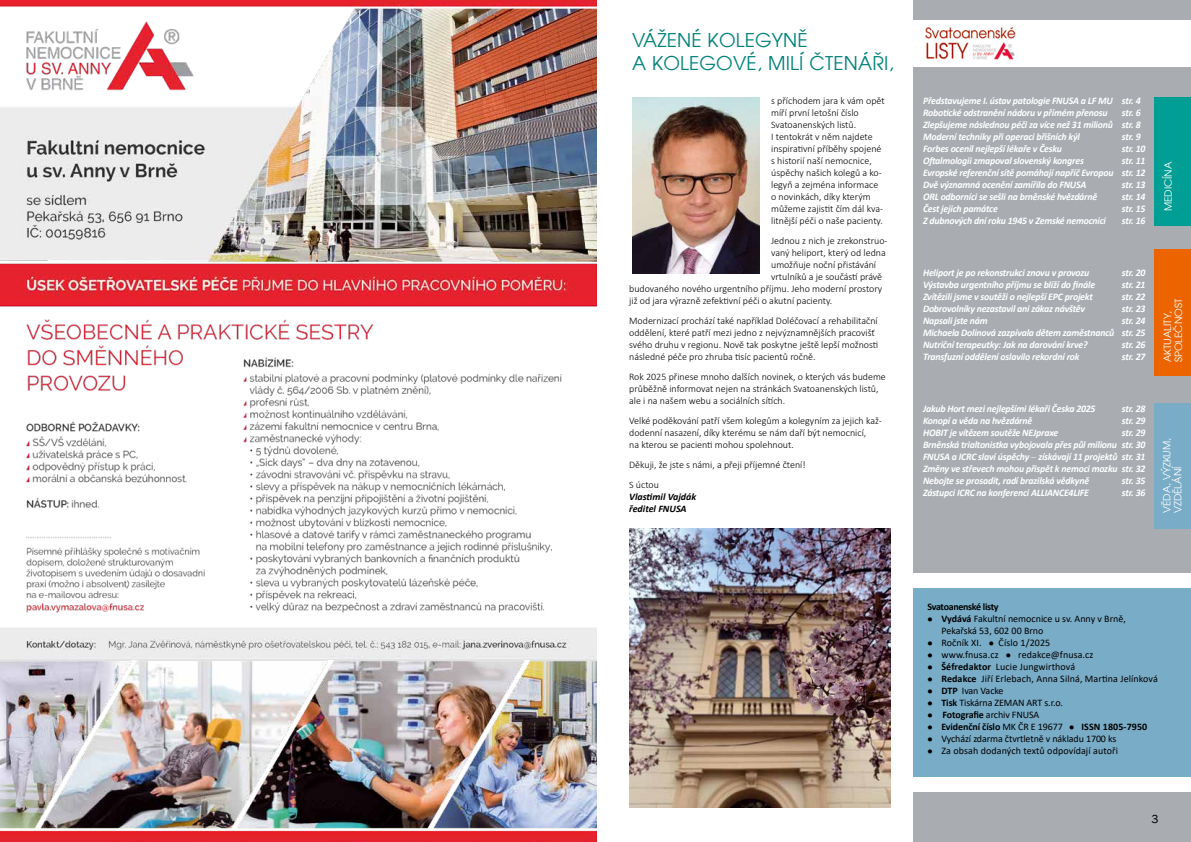
<style>
.page{position:relative;width:1191px;height:842px;background:#fff}
.page>*{position:absolute;margin:0;border:0;box-sizing:border-box;transform-origin:0 0}
.t1{font:19px/23px "Avalon CE";letter-spacing:.01em;color:#00827a}
.t2{font:12px "Franklin Gothic";color:#000}
.t3{font:italic 700 10.1px/12px "Calibri";letter-spacing:-.02em;color:#fff;text-align:justify}
.t4{font:300 10px/12px "Calibri";color:#000}
.t5{font:10px/12px "Calibri";color:#000}
.t6{font:10px/11px "Avalon CE";color:#fff}
.t7{font:700 10px "Calibri";letter-spacing:-.01em;color:#000}
.t8{font:700 10px "Calibri";letter-spacing:-.03em;color:#000}
.t9{font:italic 700 10px "Calibri";color:#000}
.t10{font:6px "Minion Pro";color:#000}
.s1{font-weight:300;font-style:normal;font-size:10px}
.s2{font-weight:700}
.s3{font-weight:400}
</style>
<div class="page">
<div style="left:913px;top:0;width:278px;height:842px;background:#a9adb2"></div>
<div style="left:906px;top:20px;width:285px;height:47px;background:#fff"></div>
<img style="left:925px;top:27px;width:91px;height:33px">
<div style="left:1155px;top:97px;width:36px;height:128px;background:#009e94"></div>
<div style="left:1155px;top:249px;width:36px;height:127px;background:#ec6400"></div>
<div style="left:1155px;top:403px;width:36px;height:126px;background:#79acc7"></div>
<div style="left:902px;top:573px;width:289px;height:219px;background:#fff"></div>
<div style="left:913px;top:588px;width:278px;height:189px;background:#79acc7"></div>
<img style="left:0;top:0;width:596px;height:842px">
<img style="left:632px;top:97px;width:128px;height:176px">
<img style="left:629px;top:529px;width:261px;height:279px">
<p class="t10" style="left:126px;top:582px;width:3px">,</p>
<h1 class="t1" style="left:632px;top:28px;width:263px">VÁŽENÉ KOLEGYNĚ<br>A KOLEGOVÉ, MILÍ ČTENÁŘI,</h1>
<p class="t4" style="left:771px;top:95px;width:115px">s příchodem jara k vám opět míří první letošní číslo<br>Svatoanenských listů.<br>I tentokrát v něm najdete inspirativní příběhy spojené s historií naší nemocnice, úspěchy našich kolegů a ko&shy;legyň a zejména informace o novinkách, díky kterým můžeme zajistit čím dál kva&shy;litnější péči o naše pacienty.</p>
<p class="t4" style="left:771px;top:235px;width:118px">Jednou z nich je zrekonstruo-</p>
<p class="t4" style="left:771px;top:247px;width:116px">vaný heliport, který od ledna</p>
<p class="t4" style="left:771px;top:259px;width:106px">umožňuje noční přistávání</p>
<p class="t4" style="left:771px;top:271px;width:113px">vrtulníků a je součástí právě</p>
<p class="t4" style="left:629px;top:283px;width:255px">budovaného nového urgentního příjmu. Jeho moderní prostory</p>
<p class="t4" style="left:629px;top:295px;width:205px">již od jara výrazně zefektivní péči o akutní pacienty.</p>
<p class="t4" style="left:629px;top:315px;width:251px">Modernizací prochází také například Doléčovací a rehabilitační oddělení, které patří mezi jedno z nejvýznamnějších pracovišť svého druhu v regionu. Nově tak poskytne ještě lepší možnosti následné péče pro zhruba tisíc pacientů ročně.</p>
<p class="t4" style="left:629px;top:371px;width:258px">Rok 2025 přinese mnoho dalších novinek, o kterých vás budeme průběžně informovat nejen na stránkách Svatoanenských listů, ale i na našem webu a sociálních sítích.</p>
<p class="t4" style="left:629px;top:415px;width:254px">Velké poděkování patří všem kolegům a kolegyním za jejich kaž&shy;dodenní nasazení, díky kterému se nám daří být nemocnicí,<br>na kterou se pacienti mohou spolehnout.</p>
<p class="t4" style="left:629px;top:455px;width:178px;line-height:20px">Děkuji, že jste s námi, a přeji příjemné čtení!<br>S úctou</p>
<p class="t9" style="left:629px;top:490px;width:69px">Vlastimil Vajdák</p>
<p class="t3" style="left:923px;top:94px;width:219px">Představujeme I. ústav patologie FNUSA a LF MU str. 4<br>Robotické odstranění nádoru v přímém přenosu</p>
<p class="t3" style="left:923px;top:106px;width:219px;text-indent:199px">str. 6<br>Zlepšujeme následnou péči za více než 31 milionů str. 8<br>Moderní techniky při operaci břišních kýl</p>
<p class="t3" style="left:1122px;top:130px;width:20px">str. 9</p>
<p class="t3" style="left:923px;top:142px;width:140px">Forbes ocenil nejlepší lékaře v Česku</p>
<p class="t3" style="left:1122px;top:142px;width:25px">str. 10</p>
<p class="t3" style="left:923px;top:154px;width:162px">Oftalmologii zmapoval slovenský kongres</p>
<p class="t3" style="left:923px;top:154px;width:224px;text-indent:199px">str. 11<br>Evropské referenční sítě pomáhají napříč Evropou str. 12<br>Dvě významná ocenění zamířila do FNUSA</p>
<p class="t3" style="left:1122px;top:178px;width:25px">str. 13</p>
<p class="t3" style="left:923px;top:190px;width:176px">ORL odborníci se sešli na brněnské hvězdárně</p>
<p class="t3" style="left:1122px;top:190px;width:25px">str. 14</p>
<p class="t3" style="left:923px;top:202px;width:76px">Čest jejich památce</p>
<p class="t3" style="left:1122px;top:202px;width:25px">str. 15</p>
<p class="t3" style="left:923px;top:214px;width:184px">Z dubnových dní roku 1945 v Zemské nemocnici</p>
<p class="t3" style="left:1122px;top:214px;width:25px">str. 16</p>
<p class="t6" style="left:1162px;top:211px;width:51px;rotate:-90deg">MEDICÍNA</p>
<p class="t3" style="left:923px;top:266px;width:168px">Heliport je po rekonstrukci znovu v provozu</p>
<p class="t3" style="left:1122px;top:266px;width:25px">str. 20</p>
<p class="t3" style="left:923px;top:278px;width:174px">Výstavba urgentního příjmu se blíží do finále</p>
<p class="t3" style="left:1122px;top:278px;width:25px">str. 21</p>
<p class="t3" style="left:923px;top:290px;width:171px">Zvítězili jsme v soutěži o nejlepší EPC projekt</p>
<p class="t3" style="left:1122px;top:290px;width:25px">str. 22</p>
<p class="t3" style="left:923px;top:302px;width:163px">Dobrovolníky nezastavil ani zákaz návštěv</p>
<p class="t3" style="left:1122px;top:302px;width:25px">str. 23</p>
<p class="t3" style="left:923px;top:314px;width:66px">Napsali jste nám</p>
<p class="t3" style="left:923px;top:314px;width:224px;text-indent:199px">str. 24<br>Michaela Dolinová zazpívala dětem zaměstnanců str. 25<br>Nutriční terapeutky: Jak na darování krve?</p>
<p class="t3" style="left:1122px;top:338px;width:25px">str. 26</p>
<p class="t3" style="left:923px;top:350px;width:158px">Transfuzní oddělení oslavilo rekordní rok</p>
<p class="t3" style="left:1122px;top:350px;width:25px">str. 27</p>
<p class="t6" style="left:1162px;top:362px;width:65px;rotate:-90deg">AKTUALITY,<br>SPOLEČNOST</p>
<p class="t3" style="left:923px;top:402px;width:174px">Jakub Hort mezi nejlepšími lékaři Česka 2025</p>
<p class="t3" style="left:1122px;top:402px;width:25px">str. 28</p>
<p class="t3" style="left:923px;top:414px;width:111px">Konopí a věda na hvězdárně</p>
<p class="t3" style="left:1122px;top:414px;width:25px">str. 29</p>
<p class="t3" style="left:923px;top:426px;width:137px">HOBIT je vítězem soutěže NEJpraxe</p>
<p class="t3" style="left:923px;top:426px;width:224px;text-indent:199px">str. 29<br>Brněnská trialtonistka vybojovala přes půl milionu str. 30<br>FNUSA a ICRC slaví úspěchy <span class="s1">–</span> získávají 11 projektů str. 31<br>Změny ve střevech mohou přispět k nemoci mozku str. 32<br>Nebojte se prosadit, radí brazilská vědkyně</p>
<p class="t3" style="left:1122px;top:474px;width:25px">str. 35</p>
<p class="t3" style="left:923px;top:486px;width:167px">Zástupci ICRC na konferenci ALLIANCE4LIFE</p>
<p class="t3" style="left:1122px;top:486px;width:25px">str. 36</p>
<p class="t6" style="left:1161px;top:513px;width:77px;rotate:-90deg">VĚDA, VÝZKUM,<br>VZDĚLÁNÍ</p>
<p class="t8" style="left:927px;top:599px;width:73px">Svatoanenské listy</p>
<p class="t5" style="left:941px;top:612px;width:186px;text-indent:-14px">● <span class="s2">Vydává</span> Fakultní nemocnice u sv. Anny v Brně,<br>Pekařská 53, 602 00 Brno</p>
<p class="t5" style="left:927px;top:636px;width:124px">● Ročník XI. ● Číslo 1/2025</p>
<p class="t5" style="left:927px;top:648px;width:168px">● www.fnusa.cz ● redakce@fnusa.cz</p>
<p class="t5" style="left:927px;top:660px;width:149px">● <span class="s2">Šéfredaktor</span> Lucie Jungwirthová</p>
<p class="t5" style="left:927px;top:672px;width:232px">● <span class="s2">Redakce</span> Jiří Erlebach, Anna Silná, Martina Jelínková</p>
<p class="t5" style="left:927px;top:684px;width:78px">● <span class="s2">DTP</span> Ivan Vacke</p>
<p class="t5" style="left:927px;top:696px;width:137px">● <span class="s2">Tisk</span> Tiskárna ZEMAN ART s.r.o.</p>
<p class="t5" style="left:927px;top:708px;width:113px">● <span class="s2">Fotografie</span> archiv FNUSA</p>
<p class="t7" style="left:927px;top:719px;width:221px">● Evidenční číslo <span class="s3">MK ČR E 19677</span> ● ISSN 1805-7950</p>
<p class="t5" style="left:927px;top:732px;width:190px">● Vychází zdarma čtvrtletně v nákladu 1700 ks</p>
<p class="t5" style="left:927px;top:744px;width:192px">● Za obsah dodaných textů odpovídají autoři</p>
<p class="t2" style="left:1151px;top:811px;width:9px">3</p>
</div>
